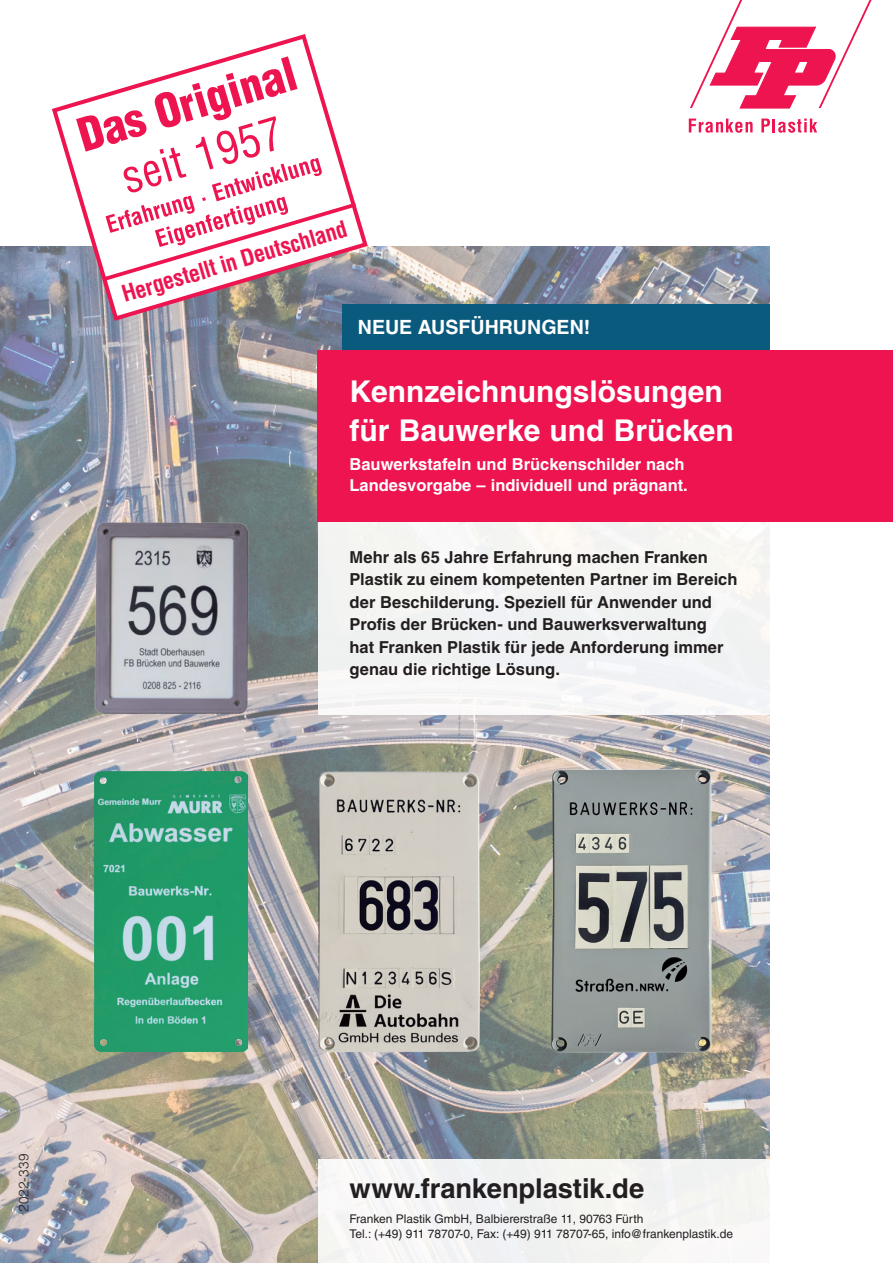
<style>
.page{position:relative;width:893px;height:1263px;background:#fff}
.page>*{position:absolute;margin:0;border:0;box-sizing:border-box;transform-origin:0 0}
.t1{font:700 30px/39px "Helvetica LT Std";color:#fff}
.t2{font:700 27.3px "Helvetica LT Std";letter-spacing:-.005em;color:#231f20}
.t3{font:700 condensed 22.5px "Helvetica LT Std";color:#ed1450}
.t4{font:700 19.65px "Helvetica LT Std";color:#fff}
.t5{font:700 16.5px/22.5px "Helvetica LT Std";color:#231f20}
.t6{font:700 16.5px/21px "Helvetica LT Std";color:#fff}
.t7{font:300 13.5px "Helvetica LT Std";letter-spacing:.02em;color:#231f20}
.t8{font:12px/14.4px "Helvetica LT Std";color:#231f20}
</style>
<div class="page">
<img style="left:0;top:246px;width:770px;height:1017px">
<div style="left:342px;top:304px;width:428px;height:57px;background:#0a5a7e"></div>
<div style="left:318px;top:521px;width:478px;height:194px;background:#f4f5f3"></div>
<div style="left:318px;top:350px;width:575px;height:171px;background:#ed1450"></div>
<div style="left:318px;top:1159px;width:478px;height:104px;background:#f4f4f3"></div>
<svg style="left:690px;top:0;width:181px;height:108px"></svg>
<svg style="left:689px;top:119px;width:64px;height:14px"></svg>
<svg style="left:761px;top:119px;width:56px;height:14px"></svg>
<img style="left:90px;top:516px;width:162px;height:204px">
<img style="left:316px;top:765px;width:168px;height:292px">
<img style="left:550px;top:763px;width:164px;height:290px">
<svg style="left:49px;top:34px;width:321px;height:289px"></svg>
<svg style="left:76px;top:56px;width:284px;height:228px"></svg>
<img style="left:94px;top:771px;width:153px;height:281px">
<h3 class="t3" style="left:118px;top:280px;width:235px;rotate:-16deg">Hergestellt in Deutschland</h3>
<p class="t4" style="left:358px;top:315px;width:234px">NEUE AUSFÜHRUNGEN!</p>
<h1 class="t1" style="left:349px;top:371px;width:386px">Kennzeichnungslösungen für Bauwerke und Brücken</h1>
<p class="t6" style="left:349px;top:454px;width:340px">Bauwerkstafeln und Brückenschilder nach<br>Landesvorgabe – individuell und prägnant.</p>
<p class="t5" style="left:349px;top:545px;width:390px">Mehr als 65 Jahre Erfahrung machen Franken Plastik zu einem kompetenten Partner im Bereich der Beschilderung. Speziell für Anwender und Profis der Brücken- und Bauwerksverwaltung<br>hat Franken Plastik für jede Anforderung immer genau die richtige Lösung.</p>
<p class="t7" style="left:15px;top:1212px;width:60px;rotate:-90deg">2022-339</p>
<h2 class="t2" style="left:349px;top:1172px;width:296px">www.frankenplastik.de</h2>
<p class="t8" style="left:349px;top:1212px;width:385px">Franken Plastik GmbH, Balbiererstraße 11, 90763 Fürth<br>Tel.: (+49) 911 78707-0, Fax: (+49) 911 78707-65, info@frankenplastik.de</p>
</div>
